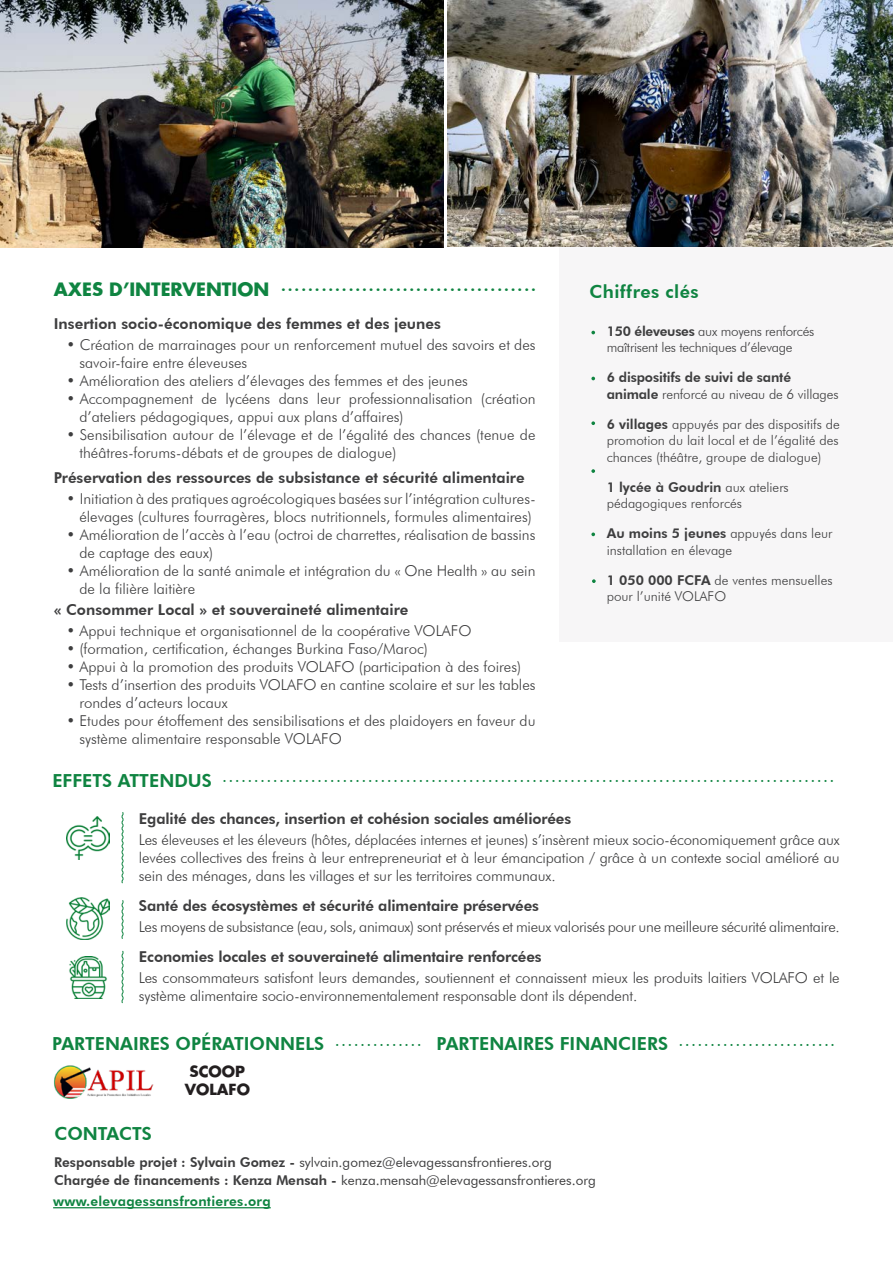
<style>
.page{position:relative;width:893px;height:1263px;background:#fff}
.page>*{position:absolute;margin:0;border:0;box-sizing:border-box;transform-origin:0 0}
.t1{font:800 18px "Futura BT";color:#0f8441}
.t2{font:700 18px "Futura";color:#0f8441}
.t3{font:800 18px "Futura BT";letter-spacing:.02em;color:#0f8441}
.t4{font:300 15px/18px "Futura BT";color:#3e3e3f}
.t5{font:800 15px "Futura BT";letter-spacing:-.01em;color:#3e3e3f}
.t6{font:300 15px "Futura BT";letter-spacing:-.02em;color:#3e3e3f}
.t7{font:700 15px "Futura";color:#231f20}
.t8{font:300 13.5px/16.5px "Futura BT";color:#3e3e3f}
.t9{font:13.5px "Futura BT";color:#3e3e3f}
.t10{font:300 13.5px/16.5px "Futura BT";letter-spacing:-.02em;color:#3e3e3f}
.t11{font:800 13.5px/16.5px "Futura BT";letter-spacing:-.01em;color:#3e3e3f}
.t12{font:800 13.5px "Futura BT";letter-spacing:.02em;color:#0f8441}
.t13{font:800 12px "Futura BT";color:#0f8441}
.t14{font:700 12px "Futura";color:#0f8441}
.s1{font-weight:800}
.s2{font-weight:300}
.s3{font-size:18px}
</style>
<div class="page">
<div style="left:559px;top:244px;width:334px;height:398px;background:#f7f6f7"></div>
<hr style="left:53px;top:1207px;width:218px;height:1px;background:#0f8441">
<img style="left:54px;top:1065px;width:100px;height:34px">
<img style="left:0;top:0;width:443px;height:248px">
<img style="left:448px;top:0;width:445px;height:247px">
<svg style="left:591px;top:331px;width:4px;height:3px"></svg>
<svg style="left:591px;top:377px;width:4px;height:3px"></svg>
<svg style="left:591px;top:421px;width:4px;height:4px"></svg>
<svg style="left:591px;top:469px;width:4px;height:4px"></svg>
<svg style="left:591px;top:532px;width:4px;height:4px"></svg>
<svg style="left:592px;top:579px;width:4px;height:4px"></svg>
<img style="left:69px;top:956px;width:38px;height:43px">
<img style="left:67px;top:897px;width:42px;height:43px">
<img style="left:67px;top:816px;width:42px;height:43px">
<svg style="left:121px;top:812px;width:3px;height:72px"></svg>
<svg style="left:121px;top:900px;width:3px;height:39px"></svg>
<svg style="left:121px;top:950px;width:3px;height:53px"></svg>
<p class="t2" style="left:54px;top:276px;width:217px">AXES D’INTERVENTION</p>
<p class="t3" style="left:590px;top:280px;width:111px">Chiffres clés</p>
<p class="t14" style="left:281px;top:278px;width:256px">......................................</p>
<p class="t5" style="left:54px;top:314px;width:389px">Insertion socio-économique des femmes et des jeunes</p>
<p class="t4" style="left:79px;top:335px;width:458px;text-indent:-13px">• Création de marrainages pour un renforcement mutuel des savoirs et des savoir-faire entre éleveuses</p>
<p class="t4" style="left:67px;top:371px;width:403px">• Amélioration des ateliers d’élevages des femmes et des jeunes</p>
<p class="t4" style="left:79px;top:389px;width:458px;text-indent:-13px">• Accompagnement de lycéens dans leur professionnalisation (création d’ateliers pédagogiques, appui aux plans d’affaires)</p>
<p class="t4" style="left:79px;top:425px;width:458px;text-indent:-13px">• Sensibilisation autour de l’élevage et de l’égalité des chances (tenue de théâtres-forums-débats et de groupes de dialogue)</p>
<p class="t5" style="left:54px;top:469px;width:472px">Préservation des ressources de subsistance et sécurité alimentaire</p>
<p class="t4" style="left:67px;top:490px;width:470px;text-align:right">• Initiation à des pratiques agroécologiques basées sur l’intégration cultures&shy;élevages (cultures fourragères, blocs nutritionnels, formules alimentaires)</p>
<p class="t4" style="left:79px;top:526px;width:458px;text-indent:-13px">• Amélioration de l’accès à l’eau (octroi de charrettes, réalisation de bassins de captage des eaux)</p>
<p class="t4" style="left:79px;top:562px;width:458px;text-indent:-13px">• Amélioration de la santé animale et intégration du « One Health » au sein de la filière laitière</p>
<p class="t5" style="left:54px;top:601px;width:356px">« Consommer Local » et souveraineté alimentaire</p>
<p class="t4" style="left:67px;top:622px;width:406px">• Appui technique et organisationnel de la coopérative VOLAFO</p>
<p class="t4" style="left:67px;top:640px;width:363px">• (formation, certification, échanges Burkina Faso/Maroc)</p>
<p class="t4" style="left:67px;top:658px;width:456px">• Appui à la promotion des produits VOLAFO (participation à des foires)</p>
<p class="t4" style="left:79px;top:676px;width:458px;text-indent:-13px">• Tests d’insertion des produits VOLAFO en cantine scolaire et sur les tables rondes d’acteurs locaux</p>
<p class="t4" style="left:79px;top:712px;width:458px;text-indent:-13px">• Etudes pour étoffement des sensibilisations et des plaidoyers en faveur du système alimentaire responsable VOLAFO</p>
<p class="t10" style="left:607px;top:323px;width:209px"><span class="s1">150 éleveuses</span> aux moyens renforcés maîtrisent les techniques d’élevage</p>
<p class="t11" style="left:607px;top:369px;width:233px">6 dispositifs de suivi de santé animale <span class="s2">renforcé au niveau de 6 villages</span></p>
<p class="t8" style="left:607px;top:416px;width:235px;text-align:justify"><span class="s1">6 villages</span> appuyés par des dispositifs de promotion du lait local et de l’égalité des chances (théâtre, groupe de dialogue)</p>
<p class="t8" style="left:607px;top:479px;width:184px"><span class="s1">1 lycée à Goudrin</span> aux ateliers pédagogiques renforcés</p>
<p class="t8" style="left:607px;top:525px;width:227px"><span class="s1">Au moins 5 jeunes</span> appuyés dans leur installation en élevage</p>
<p class="t8" style="left:607px;top:572px;width:227px"><span class="s1">1 050 000 FCFA</span> de ventes mensuelles pour l’unité VOLAFO</p>
<p class="t13" style="left:52px;top:770px;width:783px"><span class="s3">EFFETS ATTENDUS</span> .................................................................................................</p>
<p class="t5" style="left:139px;top:809px;width:434px">Egalité des chances, insertion et cohésion sociales améliorées</p>
<p class="t4" style="left:139px;top:830px;width:702px;text-align:justify">Les éleveuses et les éleveurs (hôtes, déplacées internes et jeunes) s’insèrent mieux socio-économiquement grâce aux levées collectives des freins à leur entrepreneuriat et à leur émancipation / grâce à un contexte social amélioré au sein des ménages, dans les villages et sur les territoires communaux.</p>
<p class="t5" style="left:139px;top:896px;width:402px">Santé des écosystèmes et sécurité alimentaire préservées</p>
<p class="t6" style="left:139px;top:917px;width:702px">Les moyens de subsistance (eau, sols, animaux) sont préservés et mieux valorisés pour une meilleure sécurité alimentaire.</p>
<p class="t5" style="left:139px;top:947px;width:404px">Economies locales et souveraineté alimentaire renforcées</p>
<p class="t4" style="left:139px;top:968px;width:702px">Les consommateurs satisfont leurs demandes, soutiennent et connaissent mieux les produits laitiers VOLAFO et le système alimentaire socio-environnementalement responsable dont ils dépendent.</p>
<p class="t1" style="left:52px;top:1033px;width:784px">PARTENAIRES OPÉRATIONNELS <sup>.</sup> <sup>.</sup> <sup>.</sup> <sup>.</sup> <sup>.</sup> <sup>.</sup> <sup>.</sup> <sup>.</sup> <sup>.</sup> <sup>.</sup> <sup>.</sup> <sup>.</sup> <sup>.</sup> <sup>.</sup> PARTENAIRES FINANCIERS <sup>.</sup> <sup>.</sup> <sup>.</sup> <sup>.</sup> <sup>.</sup> <sup>.</sup> <sup>.</sup> <sup>.</sup> <sup>.</sup> <sup>.</sup> <sup>.</sup> <sup>.</sup> <sup>.</sup> <sup>.</sup> <sup>.</sup> <sup>.</sup> <sup>.</sup> <sup>.</sup> <sup>.</sup> <sup>.</sup> <sup>.</sup> <sup>.</sup> <sup>.</sup> <sup>.</sup> <sup>.</sup></p>
<p class="t1" style="left:54px;top:1122px;width:99px">CONTACTS</p>
<p class="t7" style="left:189px;top:1061px;width:57px">SCOOP</p>
<p class="t7" style="left:185px;top:1079px;width:67px">VOLAFO</p>
<p class="t9" style="left:54px;top:1154px;width:499px"><span class="s1">Responsable projet : Sylvain Gomez -</span> sylvain.gomez@elevagessansfrontieres.org</p>
<p class="t9" style="left:54px;top:1172px;width:543px"><span class="s1">Chargée de financements : Kenza Mensah -</span> kenza.mensah@elevagessansfrontieres.org</p>
<p class="t12" style="left:53px;top:1193px;width:219px">www.elevagessansfrontieres.org</p>
</div>
